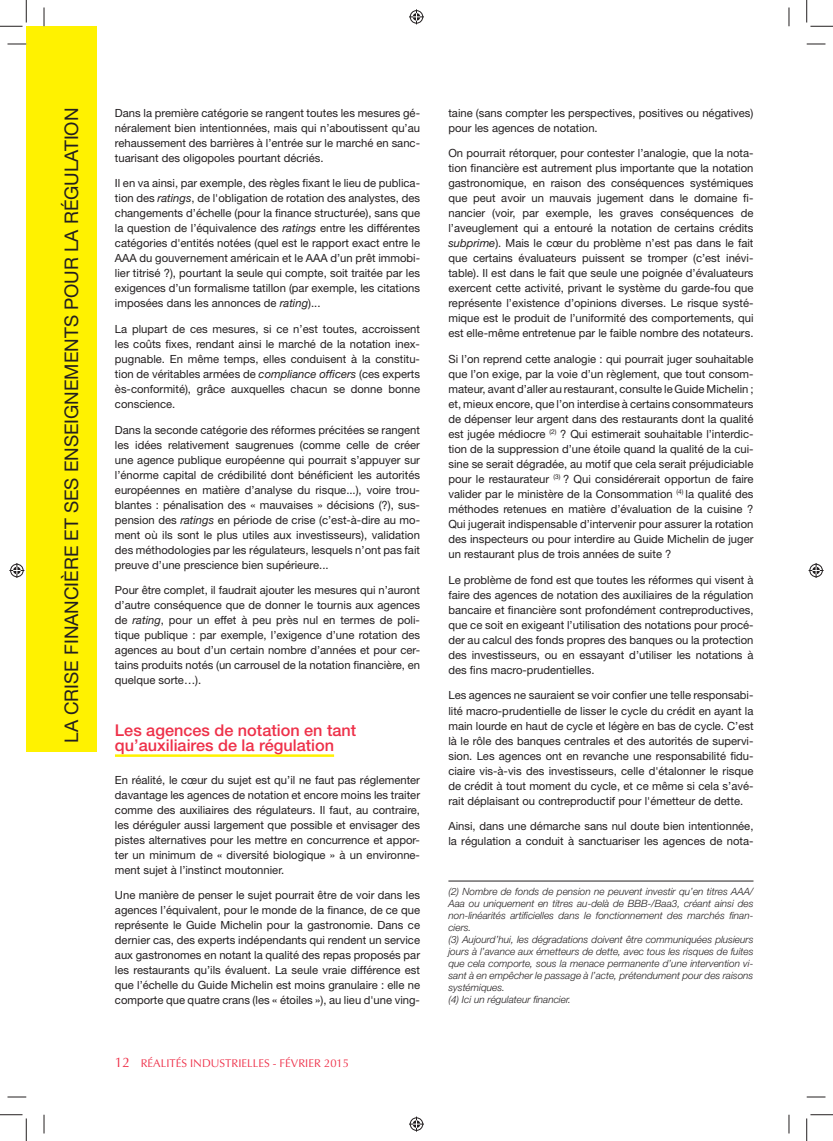
<style>
.page{position:relative;width:833px;height:1141px;background:#fff}
.page>*{position:absolute;margin:0;border:0;box-sizing:border-box;transform-origin:0 0}
.t1{font:18.75px "Helvetica Neue";color:#231f20}
.t2{font:500 16.25px/15px "Helvetica Neue";color:#ee3049}
.t3{font:11.25px/15px "Helvetica Neue";color:#231f20;text-align:justify}
.t4{font:11.25px "Optima";color:#ee3049}
.t5{font:italic 300 10px/12px "Helvetica Neue";color:#231f20}
.s1{font-style:italic}
.s2{font-size:13.75px}
</style>
<div class="page">
<hr style="left:115px;top:754px;width:219px;height:2px;background:#fff200">
<hr style="left:448px;top:880px;width:305px;height:1px;background:#231f20">
<div style="left:26px;top:26px;width:71px;height:725px;background:#fff200"></div>
<svg style="left:8px;top:43px;width:18px;height:2px"></svg>
<svg style="left:806px;top:43px;width:19px;height:2px"></svg>
<svg style="left:8px;top:1096px;width:18px;height:1px"></svg>
<svg style="left:806px;top:1096px;width:19px;height:1px"></svg>
<svg style="left:43px;top:8px;width:2px;height:18px"></svg>
<svg style="left:43px;top:1114px;width:2px;height:19px"></svg>
<svg style="left:788px;top:8px;width:1px;height:18px"></svg>
<svg style="left:788px;top:1114px;width:1px;height:19px"></svg>
<svg style="left:0;top:0;width:27px;height:27px"></svg>
<svg style="left:0;top:1114px;width:27px;height:26px"></svg>
<svg style="left:806px;top:0;width:26px;height:27px"></svg>
<svg style="left:806px;top:1114px;width:26px;height:26px"></svg>
<svg style="left:409px;top:9px;width:15px;height:15px"></svg>
<svg style="left:409px;top:1116px;width:15px;height:15px"></svg>
<svg style="left:9px;top:563px;width:15px;height:15px"></svg>
<svg style="left:808px;top:563px;width:15px;height:15px"></svg>
<h1 class="t1" style="left:65px;top:742px;width:636px;rotate:-90deg">LA CRISE FINANCIÈRE ET SES ENSEIGNEMENTS POUR LA RÉGULATION</h1>
<p class="t3" style="left:115px;top:106px;width:306px">Dans la première catégorie se rangent toutes les mesures gé&shy;néralement bien intentionnées, mais qui n’aboutissent qu’au rehaussement des barrières à l’entrée sur le marché en sanc&shy;tuarisant des oligopoles pourtant décriés.</p>
<p class="t3" style="left:115px;top:177px;width:306px">Il en va ainsi, par exemple, des règles fixant le lieu de publica&shy;tion des <span class="s1">ratings</span>, de l'obligation de rotation des analystes, des changements d’échelle (pour la finance structurée), sans que la question de l’équivalence des <span class="s1">ratings</span> entre les différentes catégories d'entités notées (quel est le rapport exact entre le AAA du gouvernement américain et le AAA d’un prêt immobi&shy;lier titrisé ?), pourtant la seule qui compte, soit traitée par les exigences d’un formalisme tatillon (par exemple, les citations imposées dans les annonces de <span class="s1">rating</span>)...</p>
<p class="t3" style="left:115px;top:322px;width:306px">La plupart de ces mesures, si ce n’est toutes, accroissent les coûts fixes, rendant ainsi le marché de la notation inex&shy;pugnable. En même temps, elles conduisent à la constitu&shy;tion de véritables armées de <span class="s1">compliance officers</span> (ces experts ès-conformité), grâce auxquelles chacun se donne bonne conscience.</p>
<p class="t3" style="left:115px;top:423px;width:306px">Dans la seconde catégorie des réformes précitées se rangent les idées relativement saugrenues (comme celle de créer une agence publique européenne qui pourrait s’appuyer sur l’énorme capital de crédibilité dont bénéficient les autorités européennes en matière d’analyse du risque...), voire trou&shy;blantes : pénalisation des « mauvaises » décisions (?), sus&shy;pension des <span class="s1">ratings</span> en période de crise (c’est-à-dire au mo&shy;ment où ils sont le plus utiles aux investisseurs), validation des méthodologies par les régulateurs, lesquels n’ont pas fait preuve d’une prescience bien supérieure...</p>
<p class="t3" style="left:115px;top:584px;width:306px">Pour être complet, il faudrait ajouter les mesures qui n’auront d’autre conséquence que de donner le tournis aux agences de <span class="s1">rating</span>, pour un effet à peu près nul en termes de poli&shy;tique publique : par exemple, l’exigence d’une rotation des agences au bout d’un certain nombre d’années et pour cer&shy;tains produits notés (un carrousel de la notation financière, en quelque sorte…).</p>
<h2 class="t2" style="left:115px;top:724px;width:243px">Les agences de notation en tant qu’auxiliaires de la régulation</h2>
<p class="t3" style="left:115px;top:773px;width:306px">En réalité, le cœur du sujet est qu’il ne faut pas réglementer davantage les agences de notation et encore moins les traiter comme des auxiliaires des régulateurs. Il faut, au contraire, les déréguler aussi largement que possible et envisager des pistes alternatives pour les mettre en concurrence et appor&shy;ter un minimum de « diversité biologique » à un environne&shy;ment sujet à l’instinct moutonnier.</p>
<p class="t3" style="left:115px;top:888px;width:306px">Une manière de penser le sujet pourrait être de voir dans les agences l’équivalent, pour le monde de la finance, de ce que représente le Guide Michelin pour la gastronomie. Dans ce dernier cas, des experts indépendants qui rendent un service aux gastronomes en notant la qualité des repas proposés par les restaurants qu’ils évaluent. La seule vraie différence est que l’échelle du Guide Michelin est moins granulaire : elle ne comporte que quatre crans (les « étoiles »), au lieu d'une ving-</p>
<p class="t4" style="left:115px;top:1056px;width:235px"><span class="s2">12</span> RÉALITÉS INDUSTRIELLES - FÉVRIER 2015</p>
<p class="t3" style="left:448px;top:106px;width:306px">taine (sans compter les perspectives, positives ou négatives) pour les agences de notation.</p>
<p class="t3" style="left:448px;top:147px;width:306px">On pourrait rétorquer, pour contester l’analogie, que la nota&shy;tion financière est autrement plus importante que la notation gastronomique, en raison des conséquences systémiques que peut avoir un mauvais jugement dans le domaine fi&shy;nancier (voir, par exemple, les graves conséquences de l’aveuglement qui a entouré la notation de certains crédits <span class="s1">subprime</span>). Mais le cœur du problème n’est pas dans le fait que certains évaluateurs puissent se tromper (c’est inévi&shy;table). Il est dans le fait que seule une poignée d’évaluateurs exercent cette activité, privant le système du garde-fou que représente l’existence d’opinions diverses. Le risque systé&shy;mique est le produit de l’uniformité des comportements, qui est elle-même entretenue par le faible nombre des notateurs.</p>
<p class="t3" style="left:448px;top:352px;width:306px">Si l’on reprend cette analogie : qui pourrait juger souhaitable que l’on exige, par la voie d’un règlement, que tout consom&shy;mateur, avant d’aller au restaurant, consulte le Guide Michelin ; et, mieux encore, que l’on interdise à certains consommateurs de dépenser leur argent dans des restaurants dont la qualité est jugée médiocre <sup>(2)</sup> ? Qui estimerait souhaitable l’interdic&shy;tion de la suppression d’une étoile quand la qualité de la cui&shy;sine se serait dégradée, au motif que cela serait préjudiciable pour le restaurateur <sup>(3)</sup> ? Qui considérerait opportun de faire valider par le ministère de la Consommation <sup>(4)</sup> la qualité des méthodes retenues en matière d’évaluation de la cuisine ?<br>Qui jugerait indispensable d’intervenir pour assurer la rotation des inspecteurs ou pour interdire au Guide Michelin de juger un restaurant plus de trois années de suite ?</p>
<p class="t3" style="left:448px;top:573px;width:306px">Le problème de fond est que toutes les réformes qui visent à faire des agences de notation des auxiliaires de la régulation bancaire et financière sont profondément contreproductives, que ce soit en exigeant l’utilisation des notations pour procé&shy;der au calcul des fonds propres des banques ou la protection des investisseurs, ou en essayant d’utiliser les notations à des fins macro-prudentielles.</p>
<p class="t3" style="left:448px;top:689px;width:306px">Les agences ne sauraient se voir confier une telle responsabi&shy;lité macro-prudentielle de lisser le cycle du crédit en ayant la main lourde en haut de cycle et légère en bas de cycle. C’est là le rôle des banques centrales et des autorités de supervi&shy;sion. Les agences ont en revanche une responsabilité fidu&shy;ciaire vis-à-vis des investisseurs, celle d'étalonner le risque de crédit à tout moment du cycle, et ce même si cela s’avé&shy;rait déplaisant ou contreproductif pour l'émetteur de dette.</p>
<p class="t3" style="left:448px;top:819px;width:306px">Ainsi, dans une démarche sans nul doute bien intentionnée, la régulation a conduit à sanctuariser les agences de nota-</p>
<p class="t5" style="left:448px;top:886px;width:306px">(2) Nombre de fonds de pension ne peuvent investir qu’en titres AAA/ Aaa ou uniquement en titres au-delà de BBB-/Baa3, créant ainsi des non-linéarités artificielles dans le fonctionnement des marchés finan&shy;ciers.<br>(3) Aujourd’hui, les dégradations doivent être communiquées plusieurs jours à l’avance aux émetteurs de dette, avec tous les risques de fuites que cela comporte, sous la menace permanente d’une intervention vi&shy;sant à en empêcher le passage à l’acte, prétendument pour des raisons systémiques.<br>(4) Ici un régulateur financier.</p>
</div>
